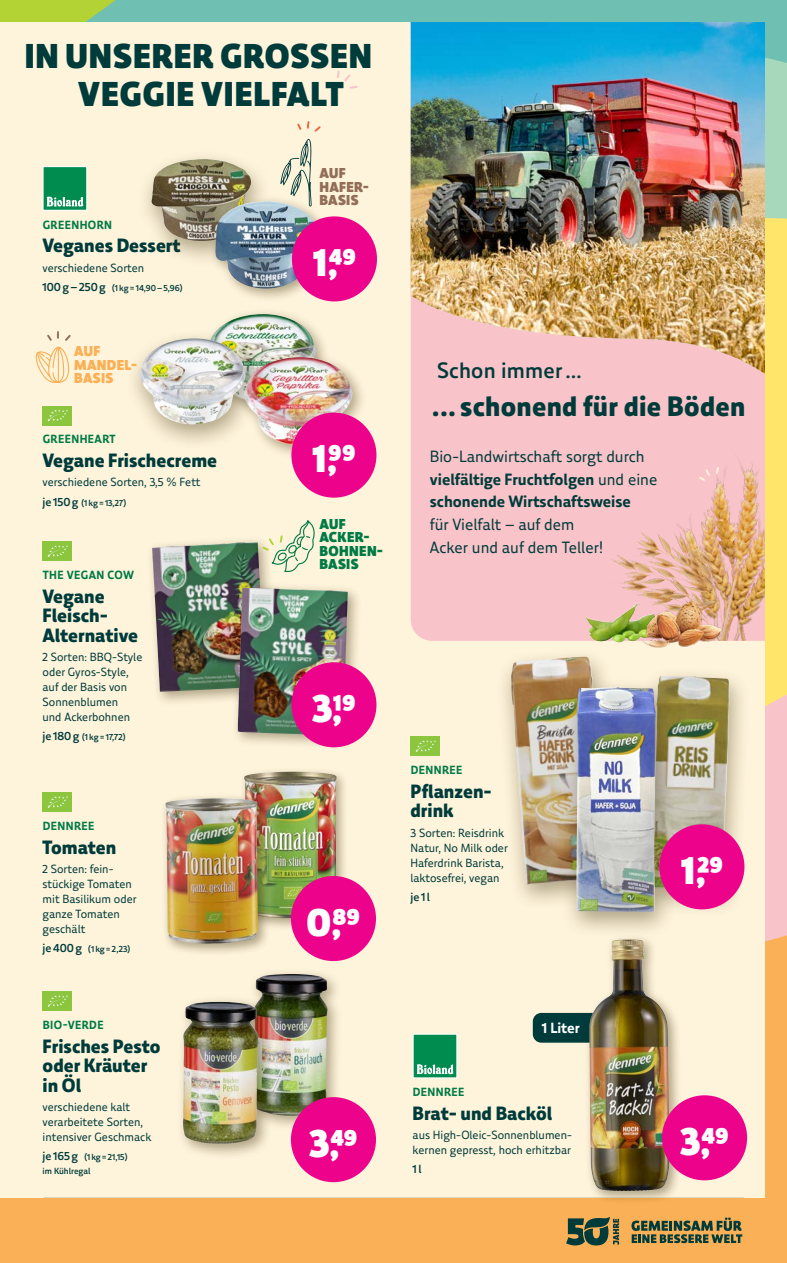
<style>
.page{position:relative;width:787px;height:1263px;background:#fff}
.page>*{position:absolute;margin:0;border:0;box-sizing:border-box;transform-origin:0 0}
.t1{font:900 39px "Bio Markt";color:#fff}
.t2{font:900 34.95px/37.8px "Bio Markt";letter-spacing:.03em;color:#003b3b}
.t3{font:800 28.5px "Bio Markt";letter-spacing:.01em;color:#003b3b}
.t4{font:500 22.5px "Bio Markt";letter-spacing:.01em;color:#003b3b}
.t5{font:800 19.5px/19.5px "Bio Markt";color:#003b3b}
.t6{font:700 16.5px/22.5px "Bio Markt";color:#003b3b}
.t7{font:16.5px/22.5px "Bio Markt";color:#003b3b}
.t8{font:700 15px "Bio Markt";color:#fff}
.t9{font:900 14.55px/13.5px "Bio Markt";letter-spacing:.03em;color:#007a45}
.t10{font:900 14.55px/13.5px "Bio Markt";letter-spacing:.03em;color:#fab056}
.t11{font:900 14.55px/13.5px "Bio Markt";letter-spacing:.03em;color:#926e58}
.t12{font:12px/15px "Bio Markt";color:#003b3b}
.t13{font:700 12px "Bio Markt";letter-spacing:.04em;color:#007a45}
.t14{font:500 12px "Bio Markt";color:#003b3b}
.t15{font:500 9px/13.5px "Bio Markt";color:#003b3b}
.s1{font-size:12px}
.s2{font-weight:400}
</style>
<div class="page">
<img style="left:0;top:0;width:787px;height:1263px">
<h2 class="t2" style="left:78px;top:37px;width:295px;text-indent:-53px">IN UNSERER GROSSEN<br>VEGGIE VIELFALT</h2>
<p class="t13" style="left:43px;top:217px;width:71px">GREENHORN</p>
<h3 class="t5" style="left:43px;top:236px;width:140px">Veganes Dessert</h3>
<p class="t12" style="left:43px;top:260px;width:103px">verschiedene Sorten</p>
<p class="t15" style="left:43px;top:281px;width:142px"><span class="s1">100g–250g</span> (1kg=14,90–5,96)</p>
<p class="t10" style="left:74px;top:344px;width:65px">AUF<br>MANDEL-<br>BASIS</p>
<p class="t13" style="left:43px;top:432px;width:74px">GREENHEART</p>
<h3 class="t5" style="left:43px;top:451px;width:176px">Vegane Frischecreme</h3>
<p class="t12" style="left:43px;top:475px;width:159px">verschiedene Sorten, 3,5 % Fett</p>
<p class="t15" style="left:43px;top:496px;width:86px"><span class="s1">je150g</span> (1kg=13,27)</p>
<p class="t13" style="left:43px;top:567px;width:93px">THE VEGAN COW</p>
<h3 class="t5" style="left:43px;top:586px;width:97px">Vegane<br>Fleisch-<br>Alternative</h3>
<p class="t12" style="left:43px;top:649px;width:101px">2 Sorten: BBQ-Style oder Gyros-Style, auf der Basis von<br>Sonnenblumen<br>und Ackerbohnen</p>
<p class="t15" style="left:43px;top:730px;width:85px"><span class="s1">je180g</span> (1kg=17,72)</p>
<p class="t13" style="left:43px;top:818px;width:53px">DENNREE</p>
<h3 class="t5" style="left:43px;top:837px;width:75px">Tomaten</h3>
<p class="t12" style="left:43px;top:861px;width:95px">2 Sorten: fein&shy;stückige Tomaten mit Basilikum oder ganze Tomaten geschält</p>
<p class="t15" style="left:43px;top:942px;width:90px"><span class="s1">je400g</span> (1kg=2,23)</p>
<p class="t13" style="left:43px;top:1017px;width:62px">BIO-VERDE</p>
<h3 class="t5" style="left:43px;top:1036px;width:119px">Frisches Pesto oder Kräuter in Öl</h3>
<p class="t12" style="left:43px;top:1099px;width:110px">verschiedene kalt verarbeitete Sorten, intensiver Geschmack</p>
<p class="t15" style="left:43px;top:1150px;width:87px"><span class="s1">je165g</span> (1kg=21,15) im Kühlregal</p>
<p class="t11" style="left:319px;top:166px;width:51px">AUF<br>HAFER-<br>BASIS</p>
<h1 class="t1" style="left:313px;top:239px;width:45px">1,49</h1>
<h1 class="t1" style="left:312px;top:435px;width:45px">1,99</h1>
<p class="t9" style="left:319px;top:517px;width:65px">AUF<br>ACKER-<br>BOHNEN-<br>BASIS</p>
<h3 class="t4" style="left:437px;top:356px;width:146px">Schon immer …</h3>
<h3 class="t3" style="left:432px;top:389px;width:315px">... schonend für die Böden</h3>
<h3 class="t6" style="left:430px;top:445px;width:229px"><span class="s2">Bio-Landwirtschaft sorgt durch </span>vielfältige Fruchtfolgen <span class="s2">und eine </span>schonende Wirtschaftsweise</h3>
<h3 class="t7" style="left:430px;top:513px;width:175px">für Vielfalt – auf dem<br>Acker und auf dem Teller!</h3>
<h1 class="t1" style="left:312px;top:685px;width:45px">3,19</h1>
<h1 class="t1" style="left:307px;top:898px;width:55px">0,89</h1>
<p class="t13" style="left:410px;top:762px;width:53px">DENNREE</p>
<h3 class="t5" style="left:410px;top:781px;width:83px">Pflanzen&shy;drink</h3>
<p class="t12" style="left:410px;top:825px;width:99px">3 Sorten: Reisdrink<br>Natur, No Milk oder<br>Haferdrink Barista, laktosefrei, vegan</p>
<p class="t14" style="left:410px;top:889px;width:21px">je1l</p>
<p class="t8" style="left:542px;top:1019px;width:39px">1 Liter</p>
<h1 class="t1" style="left:680px;top:847px;width:44px">1,29</h1>
<p class="t13" style="left:413px;top:1085px;width:53px">DENNREE</p>
<h3 class="t5" style="left:412px;top:1103px;width:141px">Brat- und Backöl</h3>
<p class="t12" style="left:412px;top:1127px;width:161px">aus High-Oleic-Sonnenblumen&shy;kernen gepresst, hoch erhitzbar</p>
<p class="t14" style="left:412px;top:1162px;width:10px">1l</p>
<h1 class="t1" style="left:309px;top:1119px;width:50px">3,49</h1>
<h1 class="t1" style="left:680px;top:1118px;width:50px">3,49</h1>
</div>
